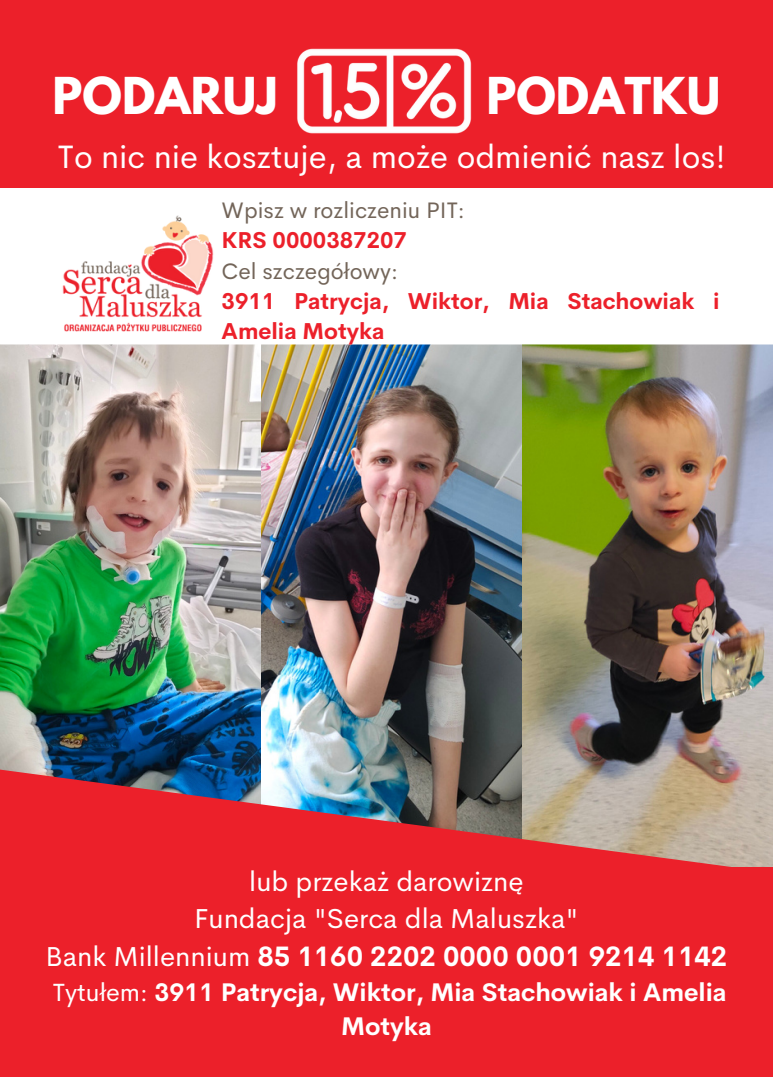
<style>
.page{position:relative;width:773px;height:1077px;background:#fff}
.page>*{position:absolute;margin:0;border:0;box-sizing:border-box;transform-origin:0 0}
.t1{font:700 45px "League Spartan";color:#fff}
.t2{font:32.5px "Cerebri Sans";color:#fff}
.t3{font:27.5px "Cerebri Sans";color:#fff}
.t4{font:700 27.5px "Cerebri Sans";color:#fff}
.t5{font:700 25px/33.8px "Cerebri Sans";color:#fff;text-align:center}
.t6{font:700 22.5px/30px "Cerebri Sans";color:#ec202a}
.t7{font:22.5px "Cerebri Sans";color:#736559}
.s1{font-weight:400}
</style>
<div class="page">
<div style="left:0;top:0;width:772px;height:1076px;background:#ec202a"></div>
<img style="left:0;top:344px;width:772px;height:417px">
<img style="left:0;top:761px;width:772px;height:106px">
<img style="left:297px;top:48px;width:175px;height:86px">
<div style="left:0;top:188px;width:772px;height:156px;background:#fff"></div>
<img style="left:53px;top:215px;width:170px;height:116px">
<p class="t1" style="left:53px;top:73px;width:226px">PODARUJ</p>
<p class="t1" style="left:486px;top:73px;width:235px">PODATKU</p>
<p class="t2" style="left:58px;top:136px;width:669px">To nic nie kosztuje, a może odmienić nasz los!</p>
<p class="t7" style="left:221px;top:196px;width:245px">Wpisz w rozliczeniu PIT:</p>
<p class="t6" style="left:221px;top:225px;width:187px">KRS 0000387207</p>
<p class="t7" style="left:221px;top:256px;width:178px">Cel szczegółowy:</p>
<p class="t6" style="left:221px;top:285px;width:499px">3911 Patrycja, Wiktor, Mia Stachowiak i<br>Amelia Motyka</p>
<p class="t3" style="left:249px;top:863px;width:276px">lub przekaż darowiznę</p>
<p class="t3" style="left:194px;top:900px;width:386px">Fundacja "Serca dla Maluszka"</p>
<p class="t4" style="left:46px;top:938px;width:683px"><span class="s1">Bank Millennium</span> 85 1160 2202 0000 0001 9214 1142</p>
<p class="t5" style="left:53px;top:975px;width:675px"><span class="s1">Tytułem:</span> 3911 Patrycja, Wiktor, Mia Stachowiak i Amelia<br>Motyka</p>
</div>
